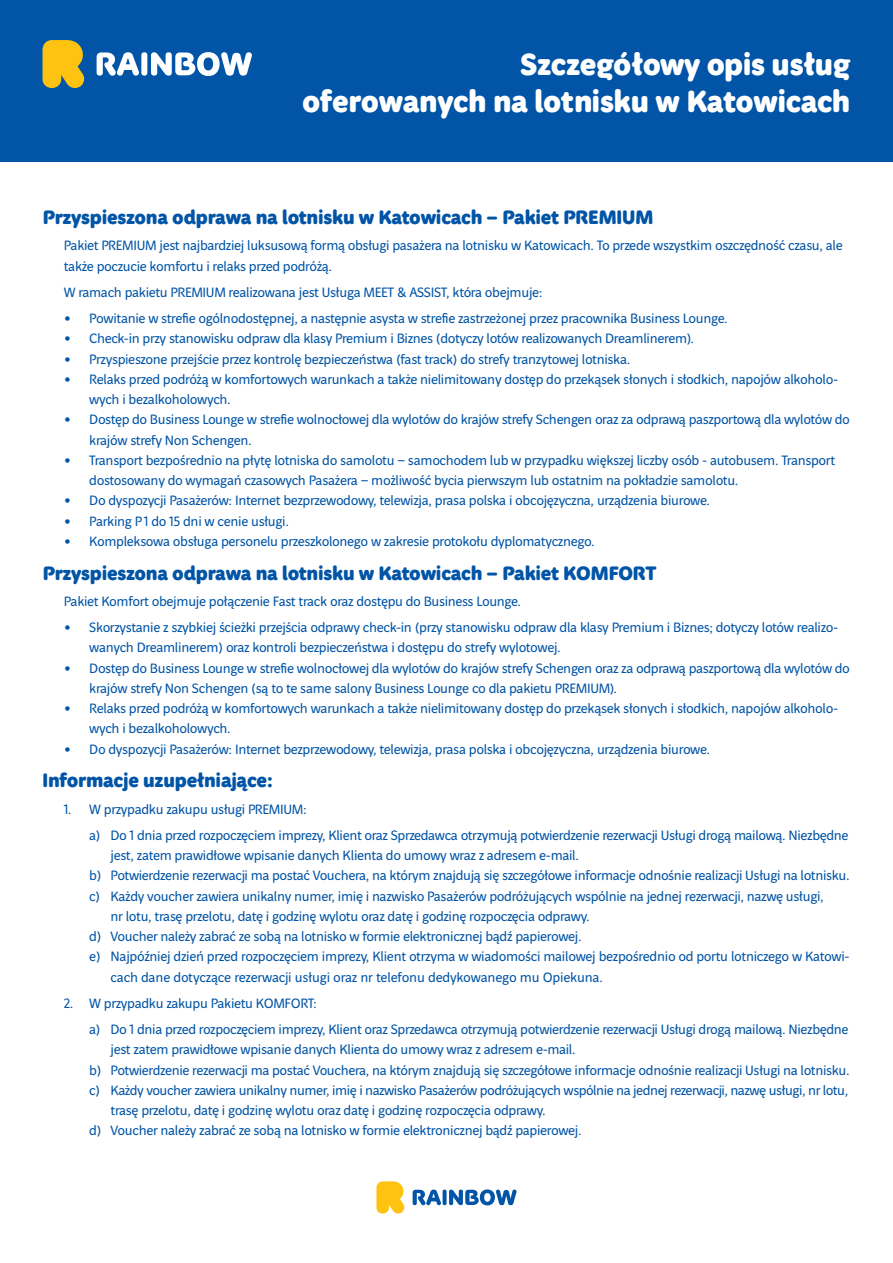
<style>
.page{position:relative;width:893px;height:1263px;background:#fff}
.page>*{position:absolute;margin:0;border:0;box-sizing:border-box;transform-origin:0 0}
.t1{font:33px/37.5px "Rainbow Display";letter-spacing:-.01em;color:#fff;text-align:right}
.t2{font:21px "Rainbow Display";letter-spacing:-.01em;color:#0154a6}
.t3{font:15px/20.2px "Rainbow";letter-spacing:-.02em;color:#0154a6}
.s1{font-family:"Rainbow Display"}
</style>
<div class="page">
<svg style="left:376px;top:1181px;width:28px;height:32px"></svg>
<svg style="left:413px;top:1189px;width:103px;height:16px"></svg>
<div style="left:0;top:0;width:893px;height:162px;background:#0154a6"></div>
<svg style="left:97px;top:52px;width:155px;height:24px"></svg>
<svg style="left:43px;top:40px;width:41px;height:48px"></svg>
<h1 class="t1" style="left:302px;top:45px;width:550px">Szczegółowy opis usług<br>oferowanych na lotnisku w Katowicach</h1>
<h2 class="t2" style="left:43px;top:205px;width:612px">Przyspieszona odprawa na lotnisku w Katowicach – Pakiet PREMIUM</h2>
<p class="t3" style="left:64px;top:235px;width:780px">Pakiet PREMIUM jest najbardziej luksusową formą obsługi pasażera na lotnisku w Katowicach. To przede wszystkim oszczędność czasu, ale także poczucie komfortu i relaks przed podróżą.</p>
<p class="t3" style="left:64px;top:282px;width:480px">W ramach pakietu PREMIUM realizowana jest Usługa MEET &amp; ASSIST, która obejmuje:</p>
<p class="t3" style="left:64px;top:308px;width:665px"><span class="s1">•</span> Powitanie w strefie ogólnodostępnej, a następnie asysta w strefie zastrzeżonej przez pracownika Business Lounge.</p>
<p class="t3" style="left:64px;top:328px;width:632px"><span class="s1">•</span> Check-in przy stanowisku odpraw dla klasy Premium i Biznes (dotyczy lotów realizowanych Dreamlinerem).</p>
<p class="t3" style="left:64px;top:349px;width:568px"><span class="s1">•</span> Przyspieszone przejście przez kontrolę bezpieczeństwa (fast track) do strefy tranzytowej lotniska.</p>
<p class="t3" style="left:89px;top:369px;width:750px;text-indent:-26px"><span class="s1">•</span> Relaks przed podróżą w komfortowych warunkach a także nielimitowany dostęp do przekąsek słonych i słodkich, napojów alkoholo&shy;wych i bezalkoholowych.</p>
<p class="t3" style="left:89px;top:409px;width:762px;text-indent:-26px"><span class="s1">•</span> Dostęp do Business Lounge w strefie wolnocłowej dla wylotów do krajów strefy Schengen oraz za odprawą paszportową dla wylotów do krajów strefy Non Schengen.</p>
<p class="t3" style="left:89px;top:450px;width:747px;text-indent:-26px"><span class="s1">•</span> Transport bezpośrednio na płytę lotniska do samolotu – samochodem lub w przypadku większej liczby osób - autobusem. Transport dostosowany do wymagań czasowych Pasażera – możliwość bycia pierwszym lub ostatnim na pokładzie samolotu.</p>
<p class="t3" style="left:64px;top:490px;width:648px"><span class="s1">•</span> Do dyspozycji Pasażerów: Internet bezprzewodowy, telewizja, prasa polska i obcojęzyczna, urządzenia biurowe.</p>
<p class="t3" style="left:64px;top:511px;width:227px"><span class="s1">•</span> Parking P 1 do 15 dni w cenie usługi.</p>
<p class="t3" style="left:64px;top:531px;width:532px"><span class="s1">•</span> Kompleksowa obsługa personelu przeszkolonego w zakresie protokołu dyplomatycznego.</p>
<h2 class="t2" style="left:43px;top:561px;width:615px">Przyspieszona odprawa na lotnisku w Katowicach – Pakiet KOMFORT</h2>
<p class="t3" style="left:64px;top:591px;width:459px">Pakiet Komfort obejmuje połączenie Fast track oraz dostępu do Business Lounge.</p>
<p class="t3" style="left:89px;top:617px;width:750px;text-indent:-26px"><span class="s1">•</span> Skorzystanie z szybkiej ścieżki przejścia odprawy check-in (przy stanowisku odpraw dla klasy Premium i Biznes; dotyczy lotów realizo&shy;wanych Dreamlinerem) oraz kontroli bezpieczeństwa i dostępu do strefy wylotowej.</p>
<p class="t3" style="left:89px;top:658px;width:762px;text-indent:-26px"><span class="s1">•</span> Dostęp do Business Lounge w strefie wolnocłowej dla wylotów do krajów strefy Schengen oraz za odprawą paszportową dla wylotów do krajów strefy Non Schengen (są to te same salony Business Lounge co dla pakietu PREMIUM).</p>
<p class="t3" style="left:89px;top:698px;width:750px;text-indent:-26px"><span class="s1">•</span> Relaks przed podróżą w komfortowych warunkach a także nielimitowany dostęp do przekąsek słonych i słodkich, napojów alkoholo&shy;wych i bezalkoholowych.</p>
<p class="t3" style="left:64px;top:739px;width:648px"><span class="s1">•</span> Do dyspozycji Pasażerów: Internet bezprzewodowy, telewizja, prasa polska i obcojęzyczna, urządzenia biurowe.</p>
<h2 class="t2" style="left:43px;top:769px;width:232px">Informacje uzupełniające:</h2>
<p class="t3" style="left:89px;top:796px;width:761px;line-height:26.2px;text-indent:-26px">1. W przypadku zakupu usługi PREMIUM:<br>a) Do 1 dnia przed rozpoczęciem imprezy, Klient oraz Sprzedawca otrzymują potwierdzenie rezerwacji Usługi drogą mailową. Niezbędne</p>
<p class="t3" style="left:111px;top:845px;width:470px">jest, zatem prawidłowe wpisanie danych Klienta do umowy wraz z adresem e-mail.</p>
<p class="t3" style="left:89px;top:865px;width:762px">b) Potwierdzenie rezerwacji ma postać Vouchera, na którym znajdują się szczegółowe informacje odnośnie realizacji Usługi na lotnisku.</p>
<p class="t3" style="left:89px;top:886px;width:736px">c) Każdy voucher zawiera unikalny numer, imię i nazwisko Pasażerów podróżujących wspólnie na jednej rezerwacji, nazwę usługi,</p>
<p class="t3" style="left:111px;top:906px;width:481px">nr lotu, trasę przelotu, datę i godzinę wylotu oraz datę i godzinę rozpoczęcia odprawy.</p>
<p class="t3" style="left:89px;top:926px;width:494px">d) Voucher należy zabrać ze sobą na lotnisko w formie elektronicznej bądź papierowej.</p>
<p class="t3" style="left:89px;top:946px;width:762px">e) Najpóźniej dzień przed rozpoczęciem imprezy, Klient otrzyma w wiadomości mailowej bezpośrednio od portu lotniczego w Katowi-</p>
<p class="t3" style="left:111px;top:967px;width:494px">cach dane dotyczące rezerwacji usługi oraz nr telefonu dedykowanego mu Opiekuna.</p>
<p class="t3" style="left:89px;top:990px;width:761px;line-height:26.2px;text-indent:-26px">2. W przypadku zakupu Pakietu KOMFORT:<br>a) Do 1 dnia przed rozpoczęciem imprezy, Klient oraz Sprzedawca otrzymują potwierdzenie rezerwacji Usługi drogą mailową. Niezbędne</p>
<p class="t3" style="left:111px;top:1039px;width:467px">jest zatem prawidłowe wpisanie danych Klienta do umowy wraz z adresem e-mail.</p>
<p class="t3" style="left:89px;top:1060px;width:762px">b) Potwierdzenie rezerwacji ma postać Vouchera, na którym znajdują się szczegółowe informacje odnośnie realizacji Usługi na lotnisku.</p>
<p class="t3" style="left:89px;top:1080px;width:760px">c) Każdy voucher zawiera unikalny numer, imię i nazwisko Pasażerów podróżujących wspólnie na jednej rezerwacji, nazwę usługi, nr lotu,</p>
<p class="t3" style="left:111px;top:1100px;width:437px">trasę przelotu, datę i godzinę wylotu oraz datę i godzinę rozpoczęcia odprawy.</p>
<p class="t3" style="left:89px;top:1120px;width:494px">d) Voucher należy zabrać ze sobą na lotnisko w formie elektronicznej bądź papierowej.</p>
</div>
